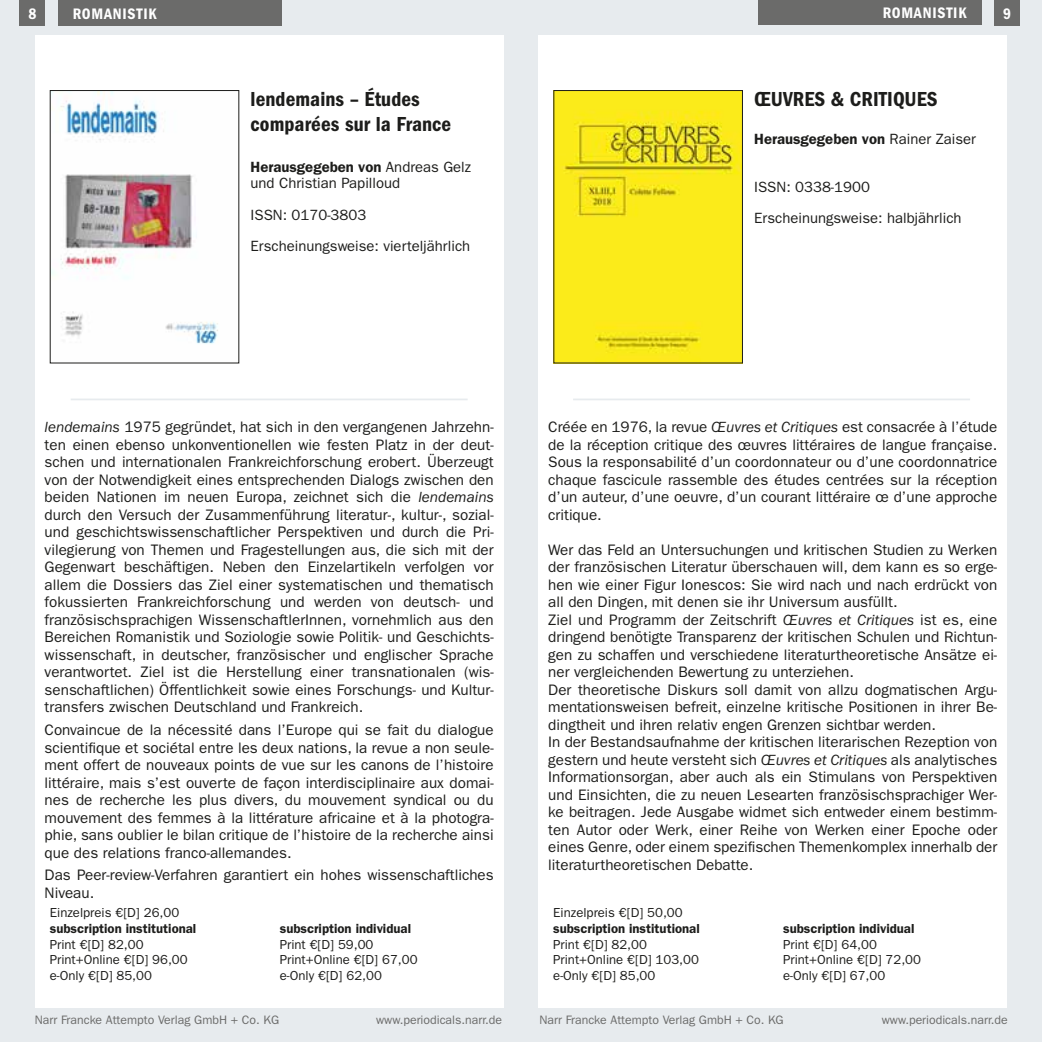
<style>
.page{position:relative;width:1042px;height:1042px;background:#fff}
.page>*{position:absolute;margin:0;border:0;box-sizing:border-box;transform-origin:0 0}
.t1{font:21px/25.2px "ITC Franklin Gothic Std Dm Cd";letter-spacing:.005em;color:#1d1d1b}
.t2{font:15.75px "ITC Franklin Gothic Std Dm Cd";letter-spacing:.05em;color:#fff}
.t3{font:15.22px/17.5px "ITC Franklin Gothic Std";color:#1d1d1b;text-align:justify}
.t4{font:14.88px/31.5px "ITC Franklin Gothic Std";color:#1d1d1b}
.t5{font:600 14.88px "ITC Franklin Gothic Std";color:#1d1d1b}
.t6{font:13.12px/15.8px "ITC Franklin Gothic Std";color:#1d1d1b}
.t7{font:600 13.12px "ITC Franklin Gothic Std";color:#1d1d1b}
.t8{font:12.25px "ITC Franklin Gothic Std";color:#6b6b6a}
.s1{font-weight:600}
.s2{font-weight:400}
.s3{font-style:italic}
</style>
<div class="page">
<div style="left:0;top:0;width:521px;height:1042px;background:#e7ebee"></div>
<div style="left:521px;top:0;width:521px;height:1042px;background:#e7ebee"></div>
<div style="left:538px;top:35px;width:469px;height:972px;background:#fff"></div>
<div style="left:35px;top:35px;width:469px;height:972px;background:#fff"></div>
<hr style="left:71px;top:398px;width:397px;height:2px;background:#e7ebee">
<hr style="left:573px;top:398px;width:397px;height:2px;background:#e7ebee">
<div style="left:20px;top:0;width:25px;height:26px;background:#6b6b6a"></div>
<div style="left:994px;top:0;width:26px;height:26px;background:#6b6b6a"></div>
<div style="left:58px;top:0;width:223px;height:26px;background:#6b6b6a"></div>
<div style="left:758px;top:0;width:223px;height:25px;background:#6b6b6a"></div>
<img style="left:52px;top:92px;width:166px;height:252px">
<img style="left:555px;top:92px;width:185px;height:269px">
<p class="t2" style="left:883px;top:4px;width:85px">ROMANISTIK</p>
<p class="t2" style="left:28px;top:5px;width:10px">8</p>
<p class="t2" style="left:1003px;top:5px;width:10px">9</p>
<p class="t2" style="left:73px;top:5px;width:85px">ROMANISTIK</p>
<h1 class="t1" style="left:251px;top:87px;width:202px">lendemains – Études comparées sur la France</h1>
<p class="t4" style="left:251px;top:160px;width:222px;line-height:15.8px"><span class="s1">Herausgegeben von</span> Andreas Gelz und Christian Papilloud</p>
<p class="t4" style="left:251px;top:199px;width:221px">ISSN: 0170-3803<br>Erscheinungsweise: vierteljährlich</p>
<h1 class="t1" style="left:754px;top:87px;width:185px">ŒUVRES &amp; CRITIQUES</h1>
<p class="t5" style="left:754px;top:130px;width:223px">Herausgegeben von <span class="s2">Rainer Zaiser</span></p>
<p class="t4" style="left:754px;top:171px;width:209px">ISSN: 0338-1900<br>Erscheinungsweise: halbjährlich</p>
<p class="t3" style="left:45px;top:418px;width:450px"><span class="s3">lendemains</span> 1975 gegründet, hat sich in den vergangenen Jahrzehn&shy;ten einen ebenso unkonventionellen wie festen Platz in der deut&shy;schen und internationalen Frankreichforschung erobert. Überzeugt von der Notwendigkeit eines entsprechenden Dialogs zwischen den beiden Nationen im neuen Europa, zeichnet sich die <span class="s3">lendemains </span>durch den Versuch der Zusammenführung literatur-, kultur-, sozial&shy;und geschichtswissenschaftlicher Perspektiven und durch die Pri&shy;vilegierung von Themen und Fragestellungen aus, die sich mit der Gegenwart beschäftigen. Neben den Einzelartikeln verfolgen vor allem die Dossiers das Ziel einer systematischen und thematisch fokussierten Frankreichforschung und werden von deutsch- und französischsprachigen WissenschaftlerInnen, vornehmlich aus den Bereichen Romanistik und Soziologie sowie Politik- und Geschichts&shy;wissenschaft, in deutscher, französischer und englischer Sprache verantwortet. Ziel ist die Herstellung einer transnationalen (wis&shy;senschaftlichen) Öffentlichkeit sowie eines Forschungs- und Kultur&shy;transfers zwischen Deutschland und Frankreich.</p>
<p class="t3" style="left:45px;top:721px;width:450px">Convaincue de la nécessité dans l’Europe qui se fait du dialogue scientifique et sociétal entre les deux nations, la revue a non seule&shy;ment offert de nouveaux points de vue sur les canons de l’histoire littéraire, mais s’est ouverte de façon interdisciplinaire aux domai&shy;nes de recherche les plus divers, du mouvement syndical ou du mouvement des femmes à la littérature africaine et à la photogra&shy;phie, sans oublier le bilan critique de l’histoire de la recherche ainsi que des relations franco-allemandes.</p>
<p class="t3" style="left:45px;top:866px;width:450px">Das Peer-review-Verfahren garantiert ein hohes wissenschaftliches<br>Niveau.</p>
<p class="t6" style="left:50px;top:905px;width:131px">Einzelpreis €[D] 26,00</p>
<p class="t7" style="left:50px;top:920px;width:148px">subscription institutional</p>
<p class="t6" style="left:50px;top:936px;width:139px">Print €[D] 82,00<br>Print+Online €[D] 96,00 e-Only €[D] 85,00</p>
<p class="t7" style="left:280px;top:920px;width:133px">subscription individual</p>
<p class="t6" style="left:280px;top:936px;width:139px">Print €[D] 59,00<br>Print+Online €[D] 67,00 e-Only €[D] 62,00</p>
<p class="t3" style="left:548px;top:418px;width:450px">Créée en 1976, la revue <span class="s3">Œuvres et Critiques</span> est consacrée à l’étude de la réception critique des œuvres littéraires de langue française.<br>Sous la responsabilité d’un coordonnateur ou d’une coordonnatrice chaque fascicule rassemble des études centrées sur la réception d’un auteur, d’une oeuvre, d’un courant littéraire œ d’une approche critique.</p>
<p class="t3" style="left:548px;top:541px;width:450px;text-align:left">Wer das Feld an Untersuchungen und kritischen Studien zu Werken der französischen Literatur überschauen will, dem kann es so erge&shy;hen wie einer Figur Ionescos: Sie wird nach und nach erdrückt von all den Dingen, mit denen sie ihr Universum ausfüllt.<br>Ziel und Programm der Zeitschrift <span class="s3">Œuvres et Critiques</span> ist es, eine dringend benötigte Transparenz der kritischen Schulen und Richtun&shy;gen zu schaffen und verschiedene literaturtheoretische Ansätze ei&shy;ner vergleichenden Bewertung zu unterziehen.<br>Der theoretische Diskurs soll damit von allzu dogmatischen Argu&shy;mentationsweisen befreit, einzelne kritische Positionen in ihrer Be&shy;dingtheit und ihren relativ engen Grenzen sichtbar werden.<br>In der Bestandsaufnahme der kritischen literarischen Rezeption von gestern und heute versteht sich <span class="s3">Œuvres et Critiques</span> als analytisches Informationsorgan, aber auch als ein Stimulans von Perspektiven und Einsichten, die zu neuen Lesearten französischsprachiger Wer&shy;ke beitragen. Jede Ausgabe widmet sich entweder einem bestimm&shy;ten Autor oder Werk, einer Reihe von Werken einer Epoche oder eines Genre, oder einem spezifischen Themenkomplex innerhalb der literaturtheoretischen Debatte.</p>
<p class="t6" style="left:553px;top:905px;width:131px">Einzelpreis €[D] 50,00</p>
<p class="t7" style="left:553px;top:920px;width:148px">subscription institutional</p>
<p class="t6" style="left:553px;top:936px;width:147px">Print €[D] 82,00<br>Print+Online €[D] 103,00 e-Only €[D] 85,00</p>
<p class="t7" style="left:783px;top:920px;width:133px">subscription individual</p>
<p class="t6" style="left:783px;top:936px;width:139px">Print €[D] 64,00<br>Print+Online €[D] 72,00 e-Only €[D] 67,00</p>
<p class="t8" style="left:35px;top:1013px;width:246px">Narr Francke Attempto Verlag GmbH + Co. KG</p>
<p class="t8" style="left:376px;top:1013px;width:127px">www.periodicals.narr.de</p>
<p class="t8" style="left:539px;top:1013px;width:246px">Narr Francke Attempto Verlag GmbH + Co. KG</p>
<p class="t8" style="left:882px;top:1013px;width:127px">www.periodicals.narr.de</p>
</div>
